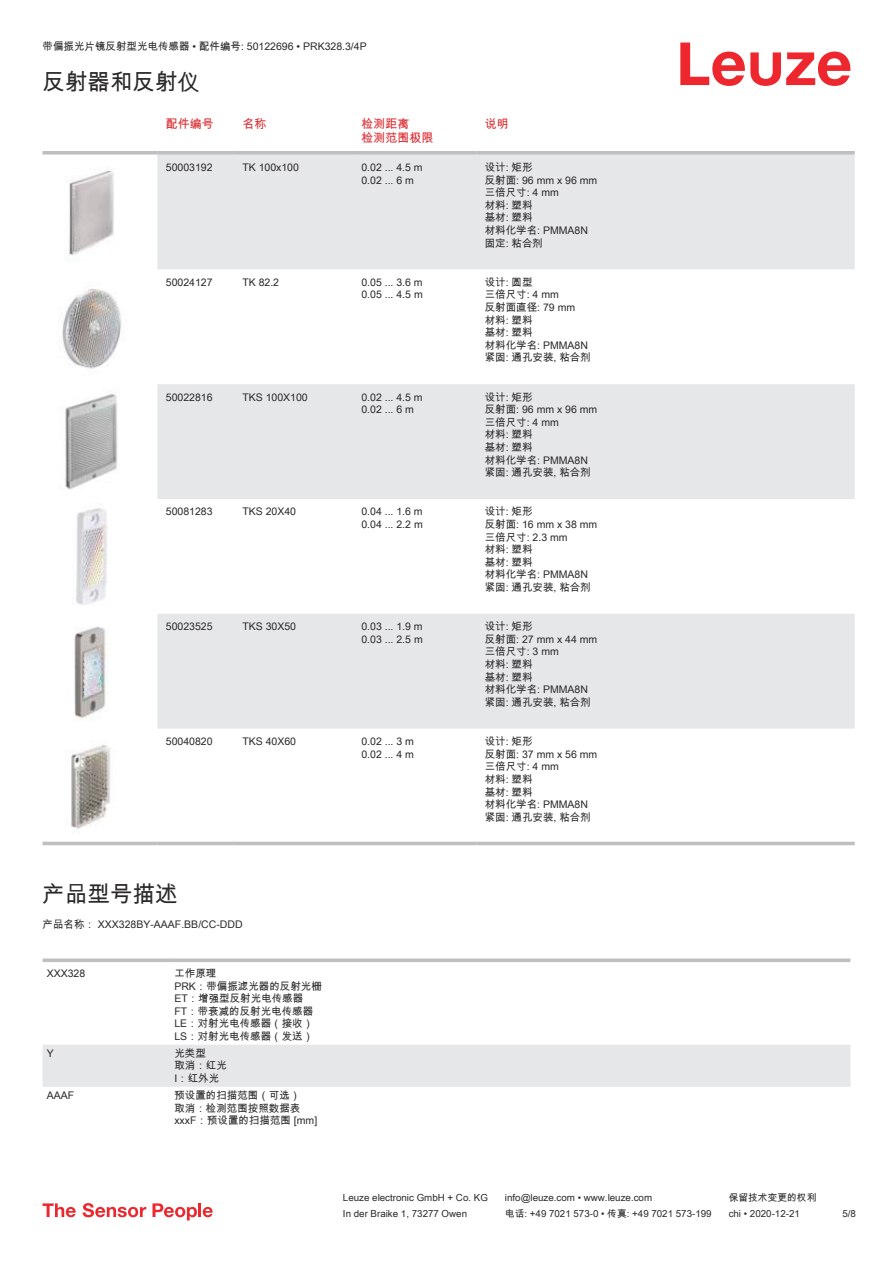
<style>
.page{position:relative;width:893px;height:1263px;background:#fff}
.page>*{position:absolute;margin:0;border:0;box-sizing:border-box;transform-origin:0 0}
.t1{font:22.5px "Arial Unicode MS";color:#2b292a}
.t2{font:12px/14.4px "Arial Unicode MS";color:#db2a30}
.t3{font:10.5px/12.6px "Arial Unicode MS";color:#2b292a}
.t4{font:9.75px "Arial Unicode MS";color:#2b292a}
</style>
<div class="page">
<svg style="left:680px;top:43px;width:170px;height:43px"></svg>
<svg style="left:157px;top:155px;width:698px;height:574px;fill:#e6e7e9"></svg>
<svg style="left:43px;top:151px;width:114px;height:4px"></svg>
<svg style="left:157px;top:151px;width:77px;height:4px"></svg>
<svg style="left:234px;top:151px;width:119px;height:4px"></svg>
<svg style="left:353px;top:151px;width:123px;height:4px"></svg>
<svg style="left:476px;top:151px;width:379px;height:4px;background:#c1c3c5"></svg>
<hr style="left:43px;top:842px;width:114px;height:3px;background:#bdbfc1">
<hr style="left:157px;top:842px;width:77px;height:3px;background:#bdbfc1">
<hr style="left:234px;top:842px;width:119px;height:3px;background:#bdbfc1">
<hr style="left:353px;top:842px;width:123px;height:3px;background:#bdbfc1">
<hr style="left:476px;top:842px;width:379px;height:3px;background:#bdbfc1">
<img style="left:69px;top:170px;width:45px;height:86px">
<img style="left:62px;top:289px;width:60px;height:80px">
<img style="left:65px;top:394px;width:53px;height:96px">
<img style="left:73px;top:508px;width:34px;height:97px">
<img style="left:74px;top:626px;width:34px;height:94px">
<img style="left:70px;top:745px;width:40px;height:84px">
<div style="left:43px;top:1045px;width:807px;height:42px;background:#e6e7e9"></div>
<svg style="left:43px;top:958px;width:127px;height:4px"></svg>
<svg style="left:170px;top:958px;width:680px;height:4px;background:#c5c7c8"></svg>
<svg style="left:43px;top:1203px;width:33px;height:14px"></svg>
<svg style="left:83px;top:1203px;width:63px;height:14px"></svg>
<svg style="left:153px;top:1203px;width:44px;height:17px"></svg>
<hr style="left:198px;top:1203px;width:3px;height:14px;background:#ed272d">
<svg style="left:203px;top:1207px;width:10px;height:10px"></svg>
<p class="t3" style="left:43px;top:40px;width:326px">带偏振光片镜反射型光电传感器 • 配件编号: 50122696 • PRK328.3/4P</p>
<h1 class="t1" style="left:43px;top:66px;width:159px">反射器和反射仪</h1>
<p class="t2" style="left:166px;top:116px;width:49px">配件编号</p>
<p class="t2" style="left:242px;top:116px;width:25px">名称</p>
<p class="t2" style="left:361px;top:116px;width:74px">检测距离<br>检测范围极限</p>
<p class="t2" style="left:485px;top:116px;width:25px">说明</p>
<p class="t3" style="left:166px;top:161px;width:48px">50003192</p>
<p class="t3" style="left:242px;top:161px;width:58px">TK 100x100</p>
<p class="t3" style="left:361px;top:161px;width:63px">0.02 ... 4.5 m<br>0.02 ... 6 m</p>
<p class="t3" style="left:485px;top:161px;width:114px">设计: 矩形<br>反射面: 96 mm x 96 mm三倍尺寸: 4 mm<br>材料: 塑料<br>基材: 塑料<br>材料化学名: PMMA8N固定: 粘合剂</p>
<p class="t3" style="left:166px;top:276px;width:48px">50024127</p>
<p class="t3" style="left:242px;top:276px;width:38px">TK 82.2</p>
<p class="t3" style="left:361px;top:276px;width:63px">0.05 ... 3.6 m<br>0.05 ... 4.5 m</p>
<p class="t3" style="left:485px;top:276px;width:108px">设计: 圆型<br>三倍尺寸: 4 mm<br>反射面直径: 79 mm<br>材料: 塑料<br>基材: 塑料<br>材料化学名: PMMA8N紧固: 通孔安装, 粘合剂</p>
<p class="t3" style="left:166px;top:390px;width:48px">50022816</p>
<p class="t3" style="left:242px;top:390px;width:67px">TKS 100X100</p>
<p class="t3" style="left:361px;top:390px;width:63px">0.02 ... 4.5 m<br>0.02 ... 6 m</p>
<p class="t3" style="left:485px;top:390px;width:114px">设计: 矩形<br>反射面: 96 mm x 96 mm三倍尺寸: 4 mm<br>材料: 塑料<br>基材: 塑料<br>材料化学名: PMMA8N紧固: 通孔安装, 粘合剂</p>
<p class="t3" style="left:166px;top:505px;width:48px">50081283</p>
<p class="t3" style="left:242px;top:505px;width:55px">TKS 20X40</p>
<p class="t3" style="left:361px;top:505px;width:63px">0.04 ... 1.6 m<br>0.04 ... 2.2 m</p>
<p class="t3" style="left:485px;top:505px;width:114px">设计: 矩形<br>反射面: 16 mm x 38 mm三倍尺寸: 2.3 mm<br>材料: 塑料<br>基材: 塑料<br>材料化学名: PMMA8N紧固: 通孔安装, 粘合剂</p>
<p class="t3" style="left:166px;top:620px;width:48px">50023525</p>
<p class="t3" style="left:242px;top:620px;width:55px">TKS 30X50</p>
<p class="t3" style="left:361px;top:620px;width:63px">0.03 ... 1.9 m<br>0.03 ... 2.5 m</p>
<p class="t3" style="left:485px;top:620px;width:114px">设计: 矩形<br>反射面: 27 mm x 44 mm三倍尺寸: 3 mm<br>材料: 塑料<br>基材: 塑料<br>材料化学名: PMMA8N紧固: 通孔安装, 粘合剂</p>
<p class="t3" style="left:166px;top:735px;width:48px">50040820</p>
<p class="t3" style="left:242px;top:735px;width:55px">TKS 40X60</p>
<p class="t3" style="left:361px;top:735px;width:54px">0.02 ... 3 m<br>0.02 ... 4 m</p>
<p class="t3" style="left:485px;top:735px;width:114px">设计: 矩形<br>反射面: 37 mm x 56 mm三倍尺寸: 4 mm<br>材料: 塑料<br>基材: 塑料<br>材料化学名: PMMA8N紧固: 通孔安装, 粘合剂</p>
<h1 class="t1" style="left:43px;top:877px;width:136px">产品型号描述</h1>
<p class="t3" style="left:43px;top:917px;width:202px">产品名称： XXX328BY-AAAF.BB/CC-DDD</p>
<p class="t3" style="left:47px;top:967px;width:40px">XXX328</p>
<p class="t3" style="left:174px;top:967px;width:149px">工作原理<br>PRK：带偏振滤光器的反射光栅<br>ET：增强型反射光电传感器<br>FT：带衰减的反射光电传感器<br>LE：对射光电传感器（接收）<br>LS：对射光电传感器（发送）</p>
<p class="t3" style="left:47px;top:1048px;width:9px">Y</p>
<p class="t3" style="left:174px;top:1047px;width:54px">光类型<br>取消：红光<br>I：红外光</p>
<p class="t3" style="left:47px;top:1089px;width:29px">AAAF</p>
<p class="t3" style="left:174px;top:1089px;width:144px">预设置的扫描范围（可选）<br>取消：检测范围按照数据表xxxF：预设置的扫描范围 [mm]</p>
<p class="t4" style="left:343px;top:1191px;width:146px">Leuze electronic GmbH + Co. KG</p>
<p class="t4" style="left:505px;top:1191px;width:149px">info@leuze.com • www.leuze.com</p>
<p class="t4" style="left:729px;top:1191px;width:89px">保留技术变更的权利</p>
<p class="t4" style="left:343px;top:1206px;width:126px">In der Braike 1, 73277 Owen</p>
<p class="t4" style="left:505px;top:1206px;width:208px">电话: +49 7021 573-0 • 传真: +49 7021 573-199</p>
<p class="t4" style="left:729px;top:1206px;width:73px">chi • 2020-12-21</p>
<p class="t4" style="left:842px;top:1206px;width:15px">5 /8</p>
</div>
